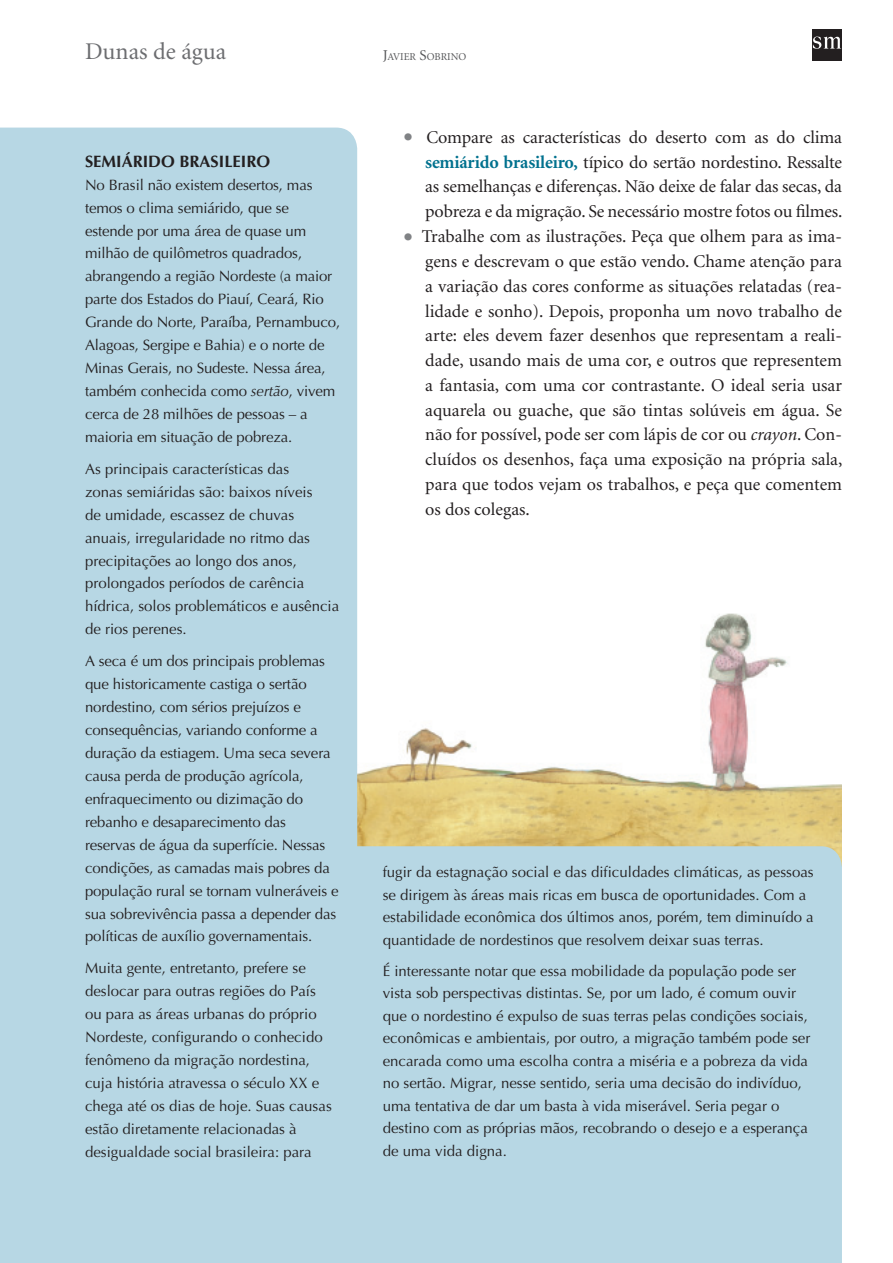
<style>
.page{position:relative;width:893px;height:1263px;background:#fff}
.page>*{position:absolute;margin:0;border:0;box-sizing:border-box;transform-origin:0 0}
.t1{font:24px "Minion";color:#6c6d70}
.SM_Dialogando_Texto{font:18px/24.8px "Minion";color:#231f20;text-align:justify}
.SM_Texto_Bolinha{font:18px/24.8px "Minion";letter-spacing:-.01em;color:#231f20;text-align:justify}
.SM_Box_Título{font:700 16.5px "Optima LT Std";color:#231f20}
.SM_Box_Texto{font:15px/23px "Optima LT Std";color:#231f20}
.t2{font:10.5px "Minion";color:#57585a}
.s1{font-size:15px}
.s2{font-style:italic}
.s3{font-family:"Optima LT Std";font-weight:700;font-size:21px;color:#808285}
.s4{font-weight:700;color:#00718e}
</style>
<div class="page">
<div style="left:823px;top:29px;width:19px;height:32px;background:#231f20"></div>
<div style="left:812px;top:29px;width:10px;height:32px;background:#231f20"></div>
<svg style="left:813px;top:36px;width:28px;height:13px"></svg>
<img style="left:357px;top:540px;width:485px;height:306px">
<div style="left:0;top:128px;width:357px;height:718px;background:#b7d7e4"></div>
<div style="left:0;top:846px;width:842px;height:417px;background:#b7d7e4"></div>
<h1 class="t1" style="left:85px;top:40px;width:143px">Dunas de água</h1>
<p class="t2" style="left:383px;top:51px;width:85px"><span class="s1">J</span>AVIER <span class="s1">S</span>OBRINO</p>
<p class="SM_Box_Título" style="left:85px;top:151px;width:187px">SEMIÁRIDO BRASILEIRO</p>
<p class="SM_Box_Texto" style="left:85px;top:173px;width:257px">No Brasil não existem desertos, mas temos o clima semiárido, que se estende por uma área de quase um milhão de quilômetros quadrados, abrangendo a região Nordeste (a maior parte dos Estados do Piauí, Ceará, Rio Grande do Norte, Paraíba, Pernambuco, Alagoas, Sergipe e Bahia) e o norte de Minas Gerais, no Sudeste. Nessa área, também conhecida como <span class="s2">sertão</span>, vivem cerca de 28 milhões de pessoas – a maioria em situação de pobreza.</p>
<p class="SM_Box_Texto" style="left:85px;top:457px;width:256px">As principais características das<br>zonas semiáridas são: baixos níveis<br>de umidade, escassez de chuvas anuais, irregularidade no ritmo das precipitações ao longo dos anos, prolongados períodos de carência hídrica, solos problemáticos e ausência de rios perenes.</p>
<p class="SM_Box_Texto" style="left:85px;top:649px;width:255px">A seca é um dos principais problemas que historicamente castiga o sertão nordestino, com sérios prejuízos e consequências, variando conforme a duração da estiagem. Uma seca severa causa perda de produção agrícola, enfraquecimento ou dizimação do rebanho e desaparecimento das reservas de água da superfície. Nessas condições, as camadas mais pobres da população rural se tornam vulneráveis e sua sobrevivência passa a depender das políticas de auxílio governamentais.</p>
<p class="SM_Box_Texto" style="left:85px;top:956px;width:248px">Muita gente, entretanto, prefere se deslocar para outras regiões do País ou para as áreas urbanas do próprio Nordeste, configurando o conhecido fenômeno da migração nordestina, cuja história atravessa o século XX e chega até os dias de hoje. Suas causas estão diretamente relacionadas à desigualdade social brasileira: para</p>
<p class="SM_Texto_Bolinha" style="left:425px;top:126px;width:419px;text-indent:-23px"><span class="s3">•</span> Compare as características do deserto com as do clima <span class="s4">semiárido brasileiro,</span> típico do sertão nordestino. Ressalte as semelhanças e diferenças. Não deixe de falar das secas, da pobreza e da migração. Se necessário mostre fotos ou filmes.</p>
<p class="SM_Dialogando_Texto" style="left:425px;top:225px;width:419px;text-indent:-23px"><span class="s3">•</span> Trabalhe com as ilustrações. Peça que olhem para as ima&shy;gens e descrevam o que estão vendo. Chame atenção para a variação das cores conforme as situações relatadas (rea&shy;lidade e sonho). Depois, proponha um novo trabalho de arte: eles devem fazer desenhos que representam a reali&shy;dade, usando mais de uma cor, e outros que representem a fantasia, com uma cor contrastante. O ideal seria usar aquarela ou guache, que são tintas solúveis em água. Se não for possível, pode ser com lápis de cor ou <span class="s2">crayon</span>. Con&shy;cluídos os desenhos, faça uma exposição na própria sala, para que todos vejam os trabalhos, e peça que comentem os dos colegas.</p>
<p class="SM_Box_Texto" style="left:383px;top:861px;width:433px;line-height:22.5px">fugir da estagnação social e das dificuldades climáticas, as pessoas se dirigem às áreas mais ricas em busca de oportunidades. Com a estabilidade econômica dos últimos anos, porém, tem diminuído a quantidade de nordestinos que resolvem deixar suas terras.</p>
<p class="SM_Box_Texto" style="left:383px;top:959px;width:429px;line-height:22.5px">É interessante notar que essa mobilidade da população pode ser vista sob perspectivas distintas. Se, por um lado, é comum ouvir que o nordestino é expulso de suas terras pelas condições sociais, econômicas e ambientais, por outro, a migração também pode ser encarada como uma escolha contra a miséria e a pobreza da vida no sertão. Migrar, nesse sentido, seria uma decisão do indivíduo, uma tentativa de dar um basta à vida miserável. Seria pegar o destino com as próprias mãos, recobrando o desejo e a esperança de uma vida digna.</p>
</div>
